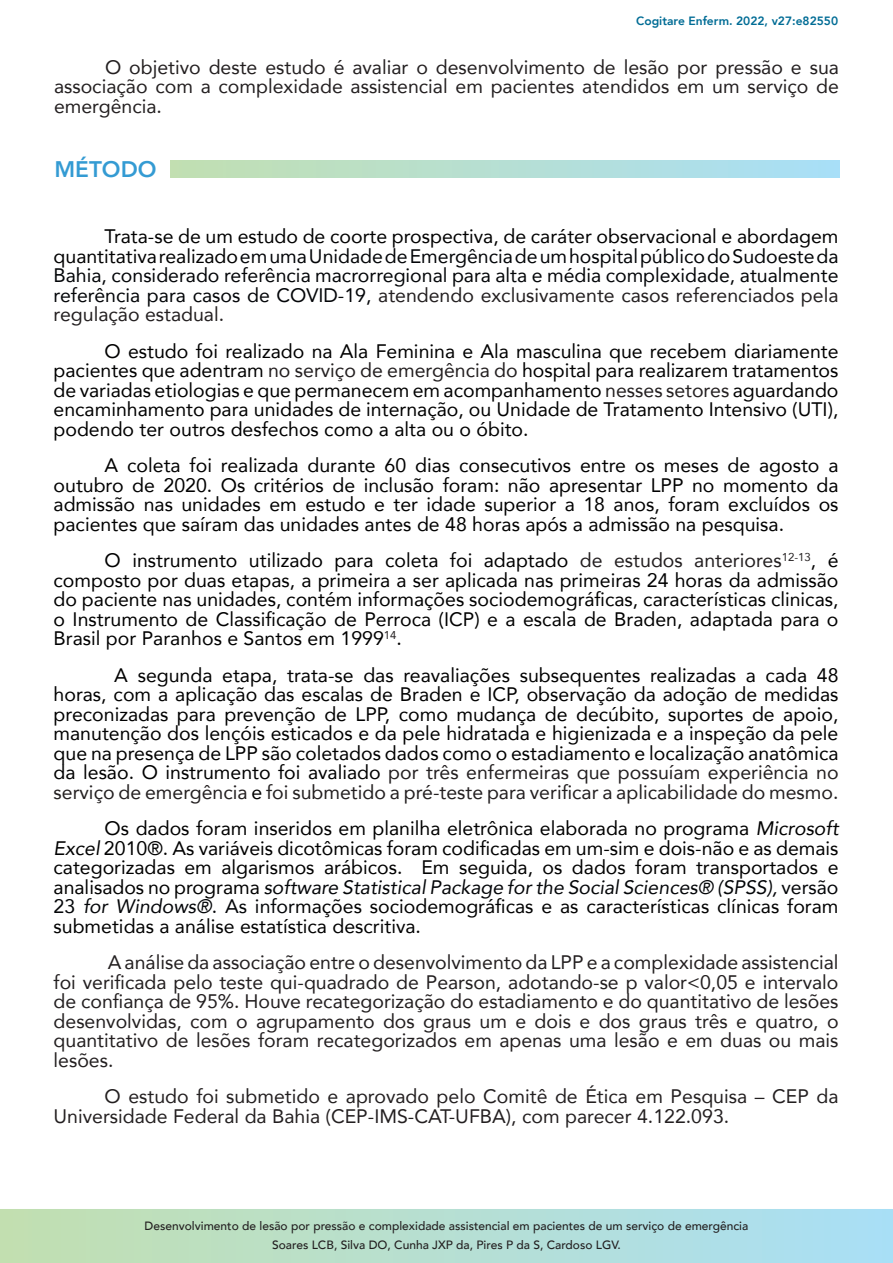
<style>
.page{position:relative;width:893px;height:1263px;background:#fff}
.page>*{position:absolute;margin:0;border:0;box-sizing:border-box;transform-origin:0 0}
.t1{font:800 22.5px "Avenir";color:#349bd3}
.TEXTO{font:19.5px/19.5px "Avenir";color:#000001;text-align:justify}
.TEXTO-2{font:19.5px/19.5px "Avenir";color:#231f20;text-align:justify}
.TEXTO-3{font:19.5px/19.5px "Avenir";color:#030508;text-align:justify}
.t2{font:500 12px/18.6px "Avenir";color:#231f20;text-align:center}
.t3{font:800 12px "Avenir";color:#006c95}
.s1{color:#000001}
.s2{color:#231f20}
.s3{font-style:italic}
.s4{font-style:italic;color:#030508}
.s5{color:#030508}
</style>
<div class="page">
<svg style="left:0;top:1209px;width:893px;height:54px;background:#b6dfd2"></svg>
<div style="left:171px;top:161px;width:668px;height:16px;background:linear-gradient(to right,#c2dfb1,#a9dff7)"></div>
<p class="t3" style="left:636px;top:10px;width:203px">Cogitare Enferm. 2022, v27:e82550</p>
<p class="TEXTO-2" style="left:54px;top:56px;width:786px;text-indent:51px">O objetivo deste estudo é avaliar o desenvolvimento de lesão por pressão e sua associação com a complexidade assistencial em pacientes atendidos em um serviço de emergência.</p>
<p class="t1" style="left:54px;top:149px;width:104px">MÉTODO</p>
<p class="TEXTO-3" style="left:54px;top:226px;width:786px;text-indent:51px"><span class="s1">Trata-se de um estudo de coorte prospectiva, de caráter observacional e abordagem quantitativa realizado</span> em uma Unidade de Emergência de um hospital público do Sudoeste da Bahia, considerado referência macrorregional para alta e média complexidade, atualmente referência para casos de COVID-19, <span class="s2">atendendo exclusivamente casos referenciados pela regulação estadual.</span></p>
<p class="TEXTO" style="left:54px;top:340px;width:786px;text-indent:51px">O estudo foi realizado na Ala Feminina e Ala masculina que recebem diariamente pacientes que adentram <span class="s2">no serviço de emergência do</span> hospital para realizarem tratamentos de variadas etiologias e que permanecem em acompanhamento <span class="s2">nesses setores</span> aguardando encaminhamento para unidades de internação, ou Unidade de Tratamento Intensivo (UTI), podendo ter outros desfechos como a alta ou o óbito.</p>
<p class="TEXTO" style="left:54px;top:455px;width:786px;text-indent:51px">A coleta foi realizada durante 60 dias consecutivos entre os meses de agosto a outubro de 2020. Os critérios de inclusão foram: não apresentar LPP no momento da admissão nas unidades em estudo e ter idade superior a 18 anos, foram excluídos os pacientes que saíram das unidades antes de 48 horas após a admissão na pesquisa.</p>
<p class="TEXTO" style="left:54px;top:550px;width:786px;text-indent:51px">O instrumento utilizado para coleta foi adaptado <span class="s2">de estudos anteriores</span><sup>12-13</sup>, é composto por duas etapas, a primeira a ser aplicada nas primeiras 24 horas da admissão do paciente nas unidades, contém informações sociodemográficas, características clinicas, o Instrumento de Classificação de Perroca (ICP) e a escala de Braden, adaptada para o Brasil por Paranhos e Santos em 1999<sup>14</sup>.</p>
<p class="TEXTO" style="left:54px;top:664px;width:786px;text-indent:61px">A segunda etapa, trata-se das reavaliações subsequentes realizadas a cada 48 horas, com a aplicação das escalas de Braden e ICP, observação da adoção de medidas preconizadas para prevenção de LPP, como mudança de decúbito, suportes de apoio, manutenção dos lençóis esticados e da pele hidratada e higienizada e a inspeção da pele que na presença de LPP são coletados dados como o estadiamento e localização anatômica da lesão. O instrumento foi avaliado <span class="s2">por três enfermeiras que possuíam experiência no serviço de emergência</span> e <span class="s2">foi submetido a pré-teste para verificar a aplicabilidade do mesmo.</span></p>
<p class="TEXTO" style="left:54px;top:818px;width:786px;text-indent:51px">Os dados foram inseridos em planilha eletrônica elaborada no programa <span class="s3">Microsoft Excel</span> 2010®. As variáveis dicotômicas foram codificadas em um-sim e dois-não e as demais categorizadas em algarismos arábicos. Em seguida, os dados foram transportados e analisados no programa <span class="s4">software Statistical Package for the Social Sciences® (SPSS),</span> <span class="s5">versão 23</span> <span class="s4">for Windows®</span><span class="s5">. As infor</span>mações sociodemográficas e as características clínicas foram submetidas a análise estatística descritiva.</p>
<p class="TEXTO-2" style="left:54px;top:952px;width:786px;text-indent:54px">A análise da associação entre o desenvolvimento da LPP e a complexidade assistencial foi verificada pelo teste qui-quadrado de Pearson, adotando-se p valor&lt;0,05 e intervalo de confiança de 95%. Houve recategorização do estadiamento e do quantitativo de lesões desenvolvidas, com o agrupamento dos graus um e dois e dos graus três e quatro, o quantitativo de lesões foram recategorizados em apenas uma lesão e em duas ou mais lesões.</p>
<p class="TEXTO-2" style="left:54px;top:1086px;width:786px;text-indent:51px">O estudo foi submetido e aprovado pelo Comitê de Ética em Pesquisa – CEP da<br>Universidade Federal da Bahia (CEP-IMS-CAT-UFBA), com parecer 4.122.093.</p>
<p class="t2" style="left:145px;top:1216px;width:605px">Desenvolvimento de lesão por pressão e complexidade assistencial em pacientes de um serviço de emergência<br>Soares LCB, Silva DO, Cunha JXP da, Pires P da S, Cardoso LGV.</p>
</div>
